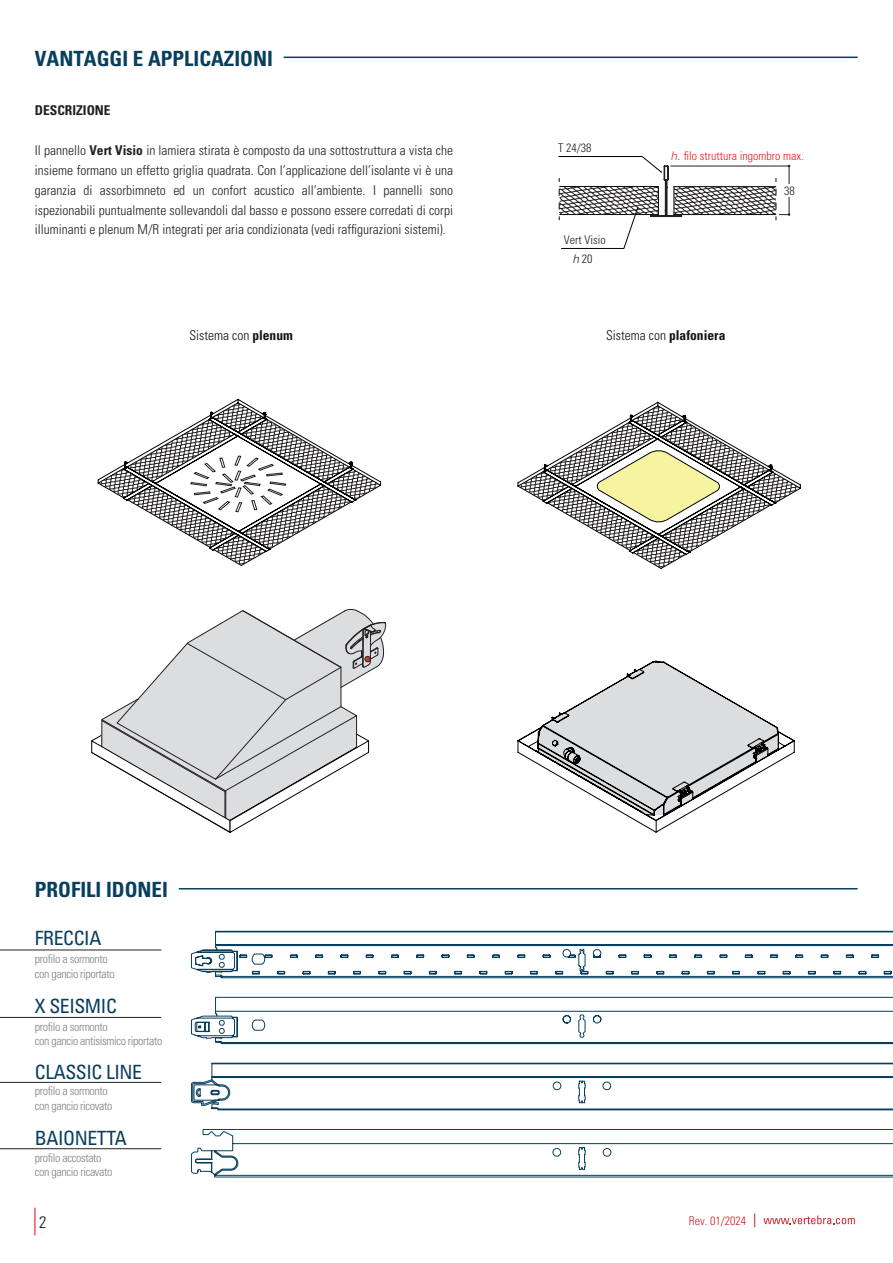
<style>
.page{position:relative;width:893px;height:1263px;background:#fff}
.page>*{position:absolute;margin:0;border:0;box-sizing:border-box;transform-origin:0 0}
.t1{font:700 condensed 21px "Univers LT Std";color:#093f5e}
.t2{font:condensed 19.65px "Univers LT Std";letter-spacing:-.02em;color:#093f5e}
.t3{font:300 condensed 16.5px "Univers LT Std";color:#101315}
.t4{font:300 condensed 13.5px/19.6px "Univers LT Std";color:#231f20;text-align:justify}
.t5{font:300 condensed 13.5px "Univers LT Std";color:#111415}
.t6{font:700 condensed 13.5px "Univers LT Std";color:#231f20}
.t7{font:300 condensed 12px/14.4px "Univers LT Std";letter-spacing:-.03em;color:#808285}
.t8{font:300 condensed 12px "Univers LT Std";color:#ee1d23}
.t9{font:300 condensed 12px "Univers LT Std";color:#231f20}
.t10{font:300 condensed 12px "Univers LT Std";color:#d2222a}
.s1{font-weight:700}
.s2{font-style:italic;font-stretch:normal}
</style>
<div class="page">
<svg style="left:34px;top:1208px;width:1px;height:27px"></svg>
<hr style="left:284px;top:57px;width:574px;height:1px;background:#093f5e">
<hr style="left:179px;top:888px;width:679px;height:1px;background:#093f5e">
<svg style="left:517px;top:660px;width:278px;height:173px"></svg>
<svg style="left:191px;top:931px;width:702px;height:47px"></svg>
<svg style="left:191px;top:997px;width:702px;height:47px"></svg>
<svg style="left:191px;top:1063px;width:702px;height:47px"></svg>
<svg style="left:191px;top:1129px;width:702px;height:48px"></svg>
<hr style="left:0;top:1082px;width:161px;height:1px;background:#231f20">
<hr style="left:0;top:1017px;width:161px;height:1px;background:#231f20">
<hr style="left:0;top:950px;width:161px;height:1px;background:#231f20">
<hr style="left:0;top:1148px;width:161px;height:1px;background:#231f20">
<svg style="left:91px;top:609px;width:295px;height:224px"></svg>
<svg style="left:98px;top:403px;width:282px;height:163px"></svg>
<svg style="left:518px;top:406px;width:283px;height:163px"></svg>
<svg style="left:558px;top:156px;width:232px;height:93px"></svg>
<svg style="left:763px;top:1215px;width:92px;height:9px"></svg>
<svg style="left:754px;top:1213px;width:1px;height:14px"></svg>
<h1 class="t1" style="left:35px;top:45px;width:240px">VANTAGGI E APPLICAZIONI</h1>
<p class="t6" style="left:35px;top:102px;width:77px">DESCRIZIONE</p>
<p class="t4" style="left:35px;top:141px;width:420px">Il pannello <span class="s1">Vert Visio</span> in lamiera stirata è composto da una sottostruttura a vista che insieme formano un effetto griglia quadrata. Con l’applicazione dell’isolante vi è una garanzia di assorbimneto ed un confort acustico all’ambiente. I pannelli sono ispezionabili puntualmente sollevandoli dal basso e possono essere corredati di corpi illuminanti e plenum M/R integrati per aria condizionata (vedi raffigurazioni sistemi).</p>
<p class="t9" style="left:558px;top:141px;width:35px">T 24/38</p>
<p class="t9" style="left:564px;top:233px;width:43px">Vert Visio</p>
<p class="t9" style="left:573px;top:252px;width:21px"><span class="s2">h</span> 20</p>
<p class="t8" style="left:670px;top:148px;width:135px"><span class="s2">h.</span> filo struttura ingombro max.</p>
<p class="t9" style="left:784px;top:183px;width:12px">38</p>
<p class="t5" style="left:189px;top:327px;width:105px">Sistema con <span class="s1">plenum</span></p>
<p class="t5" style="left:606px;top:327px;width:121px">Sistema con <span class="s1">plafoniera</span></p>
<h1 class="t1" style="left:35px;top:877px;width:135px">PROFILI IDONEI</h1>
<h2 class="t2" style="left:35px;top:926px;width:68px">FRECCIA</h2>
<p class="t7" style="left:35px;top:952px;width:81px">profilo a sormonto con gancio riportato</p>
<h2 class="t2" style="left:35px;top:993px;width:84px">X SEISMIC</h2>
<p class="t7" style="left:35px;top:1019px;width:129px">profilo a sormonto<br>con gancio antisismico riportato</p>
<p class="t7" style="left:35px;top:1084px;width:79px">profilo a sormonto con gancio ricovato</p>
<h2 class="t2" style="left:35px;top:1059px;width:109px">CLASSIC LINE</h2>
<h2 class="t2" style="left:35px;top:1125px;width:93px">BAIONETTA</h2>
<p class="t7" style="left:35px;top:1150px;width:79px">profilo accostato con gancio ricavato</p>
<p class="t3" style="left:39px;top:1213px;width:9px">2</p>
<p class="t10" style="left:689px;top:1213px;width:59px">Rev. 01/2024</p>
</div>
